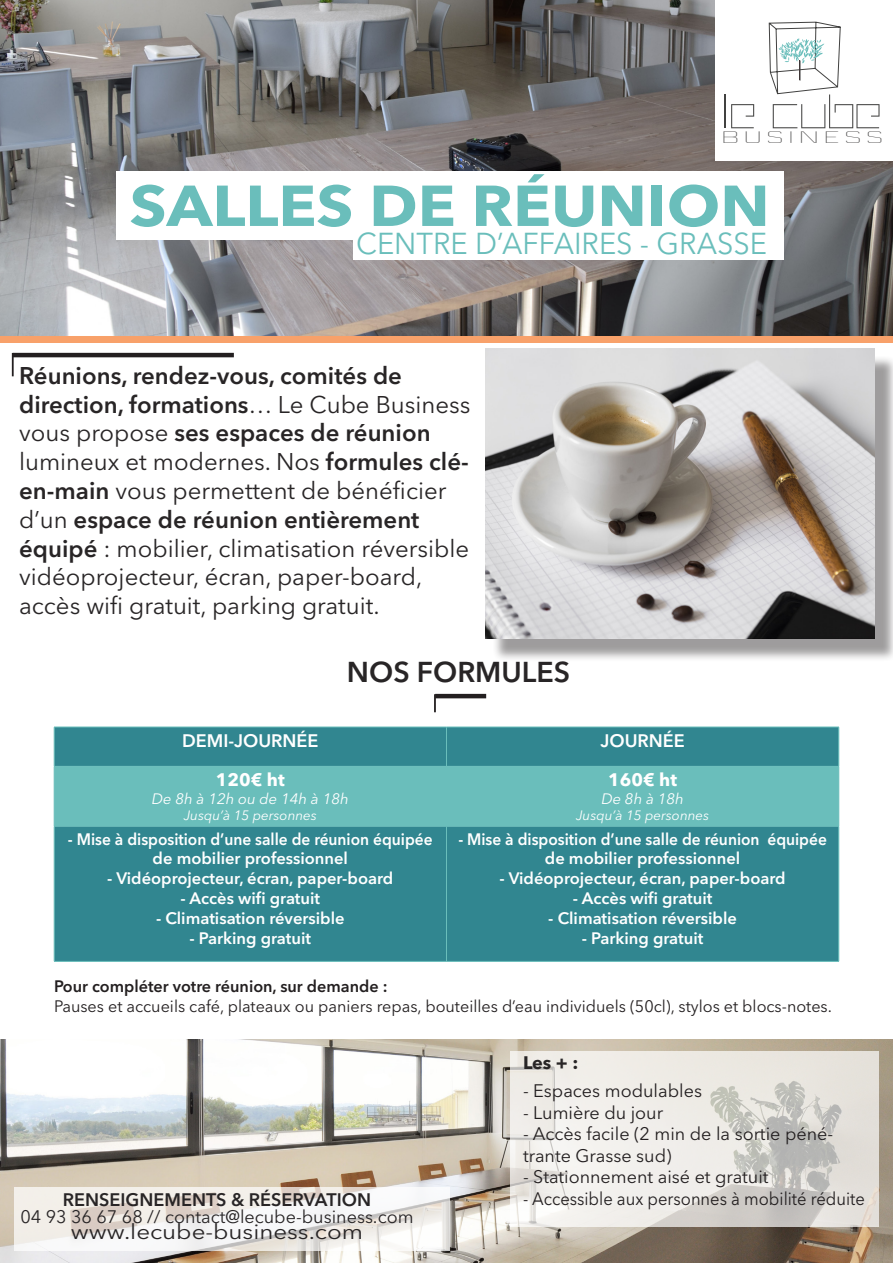
<style>
.page{position:relative;width:893px;height:1263px;background:#fff}
.page>*{position:absolute;margin:0;border:0;box-sizing:border-box;transform-origin:0 0}
.t1{font:700 57px "Avenir Next LT Pro";color:#6abebb;scale:1.1 1}
.t2{font:30px "Avenir Next LT Pro";color:#6abebb}
.t3{font:600 28.5px "Avenir Next LT Pro";color:#282526}
.t4{font:24px/28.8px "Avenir Next LT Pro";color:#282526}
.t5{font:21px "Avenir Next LT Pro";color:#282526;scale:1.15 1}
.t6{font:19.05px "Industry Inc Inline Stroke";color:#403f3f;scale:1.83 1}
.t7{font:18px/21.6px "Avenir Next LT Pro";color:#231f20}
.t8{font:18px "Avenir Next LT Pro";color:#282526}
.t9{font:18px "Avenir Next LT Pro";color:#231f20;scale:.92 1}
.t10{font:600 18px "Avenir Next LT Pro";color:#282526}
.t11{font:600 18px "Avenir Next LT Pro";color:#fff}
.t12{font:700 18px "Avenir Next LT Pro";color:#fff}
.t13{font:700 18px "Avenir Next LT Pro";color:#282526}
.t14{font:600 16.5px "Avenir Next LT Pro";color:#fff}
.t15{font:600 16.5px/19.8px "Avenir Next LT Pro";color:#fff;text-align:center;scale:.94 1}
.t16{font:16.5px "Avenir Next LT Pro";color:#231f20}
.t17{font:600 16.5px "Avenir Next LT Pro";color:#231f20}
.t18{font:italic 15px "Avenir Next LT Pro";color:#fff}
.t19{font:italic 13.5px "Avenir Next LT Pro";color:#fff}
.s1{font-weight:600}
</style>
<div class="page">
<img style="left:0;top:0;width:893px;height:336px">
<div style="left:116px;top:171px;width:667px;height:68px;background:#fff"></div>
<hr style="left:13px;top:353px;width:221px;height:4px;background:#231f20">
<hr style="left:12px;top:353px;width:2px;height:23px;background:#231f20">
<div style="left:492px;top:355px;width:401px;height:307px;background:#231f20;opacity:.44"></div>
<img style="left:485px;top:348px;width:390px;height:291px">
<div style="left:0;top:336px;width:893px;height:6px;background:#f8a16a"></div>
<hr style="left:435px;top:694px;width:51px;height:4px;background:#231f20">
<svg style="left:434px;top:694px;width:2px;height:18px"></svg>
<div style="left:55px;top:728px;width:783px;height:233px;background:#318690"></div>
<div style="left:55px;top:767px;width:783px;height:59px;background:#6abebb"></div>
<hr style="left:54px;top:766px;width:392px;height:1px;background:#6abebb">
<hr style="left:446px;top:766px;width:393px;height:1px;background:#6abebb">
<hr style="left:54px;top:826px;width:392px;height:1px;background:#6abebb">
<hr style="left:446px;top:826px;width:393px;height:1px;background:#6abebb">
<hr style="left:54px;top:961px;width:392px;height:1px;background:#6abebb">
<hr style="left:446px;top:961px;width:393px;height:1px;background:#6abebb">
<hr style="left:54px;top:727px;width:392px;height:1px;background:#6abebb">
<hr style="left:54px;top:727px;width:1px;height:39px;background:#6abebb">
<hr style="left:54px;top:766px;width:1px;height:60px;background:#6abebb">
<hr style="left:54px;top:826px;width:1px;height:135px;background:#6abebb">
<hr style="left:446px;top:727px;width:393px;height:1px;background:#6abebb">
<hr style="left:446px;top:727px;width:1px;height:39px;background:#6abebb">
<hr style="left:838px;top:727px;width:1px;height:39px;background:#6abebb">
<hr style="left:446px;top:766px;width:1px;height:60px;background:#6abebb">
<hr style="left:838px;top:766px;width:1px;height:60px;background:#6abebb">
<hr style="left:446px;top:826px;width:1px;height:135px;background:#6abebb">
<hr style="left:838px;top:826px;width:1px;height:135px;background:#6abebb">
<img style="left:0;top:1040px;width:893px;height:223px">
<div style="left:353px;top:228px;width:431px;height:31px;background:#fff"></div>
<svg style="left:510px;top:1051px;width:369px;height:176px;background:#e4e2dd"></svg>
<div style="left:716px;top:0;width:177px;height:161px;background:#fff"></div>
<hr style="left:725px;top:94px;width:1px;height:34px;background:#414140">
<svg style="left:731px;top:104px;width:23px;height:24px"></svg>
<svg style="left:769px;top:22px;width:110px;height:106px"></svg>
<svg style="left:14px;top:1187px;width:435px;height:64px"></svg>
<p class="t6" style="left:719px;top:126px;width:93px">BUSINESS</p>
<p class="t1" style="left:130px;top:171px;width:583px">SALLES DE RÉUNION</p>
<p class="t2" style="left:356px;top:225px;width:412px">CENTRE D’AFFAIRES - GRASSE</p>
<p class="t4" style="left:19px;top:361px;width:453px"><span class="s1">Réunions, rendez-vous, comités de direction, formations</span>… Le Cube Business vous propose <span class="s1">ses espaces de réunion </span>lumineux et modernes. Nos <span class="s1">formules clé&shy;en-main</span> vous permettent de bénéficier d’un <span class="s1">espace de réunion entièrement équipé</span> : mobilier, climatisation réversible vidéoprojecteur, écran, paper-board, accès wifi gratuit, parking gratuit.</p>
<p class="t3" style="left:347px;top:654px;width:225px">NOS FORMULES</p>
<p class="t11" style="left:182px;top:729px;width:138px">DEMI-JOURNÉE</p>
<p class="t11" style="left:600px;top:729px;width:86px">JOURNÉE</p>
<p class="t12" style="left:216px;top:769px;width:70px">120€ ht</p>
<p class="t18" style="left:152px;top:790px;width:198px">De 8h à 12h ou de 14h à 18h</p>
<p class="t19" style="left:184px;top:807px;width:135px">Jusqu’à 15 personnes</p>
<p class="t12" style="left:608px;top:769px;width:70px">160€ ht</p>
<p class="t18" style="left:601px;top:790px;width:84px">De 8h à 18h</p>
<p class="t19" style="left:576px;top:807px;width:135px">Jusqu’à 15 personnes</p>
<p class="t15" style="left:68px;top:829px;width:389px">- Mise à disposition d’une salle de réunion équipée de mobilier professionnel</p>
<p class="t14" style="left:107px;top:868px;width:288px">- Vidéoprojecteur, écran, paper-board</p>
<p class="t14" style="left:180px;top:888px;width:141px">- Accès wifi gratuit</p>
<p class="t14" style="left:156px;top:908px;width:190px">- Climatisation réversible</p>
<p class="t14" style="left:190px;top:928px;width:123px">- Parking gratuit</p>
<p class="t15" style="left:458px;top:829px;width:394px">- Mise à disposition d’une salle de réunion équipée de mobilier professionnel</p>
<p class="t14" style="left:500px;top:868px;width:288px">- Vidéoprojecteur, écran, paper-board</p>
<p class="t14" style="left:573px;top:888px;width:141px">- Accès wifi gratuit</p>
<p class="t14" style="left:548px;top:908px;width:190px">- Climatisation réversible</p>
<p class="t14" style="left:582px;top:928px;width:123px">- Parking gratuit</p>
<p class="t17" style="left:54px;top:976px;width:335px">Pour compléter votre réunion, sur demande :</p>
<p class="t16" style="left:54px;top:996px;width:779px">Pauses et accueils café, plateaux ou paniers repas, bouteilles d’eau individuels (50cl), stylos et blocs-notes.</p>
<p class="t10" style="left:63px;top:1189px;width:310px">RENSEIGNEMENTS &amp; RÉSERVATION</p>
<p class="t8" style="left:20px;top:1206px;width:395px">04 93 36 67 68 // contact@lecube-business.com</p>
<p class="t5" style="left:71px;top:1219px;width:256px">www.lecube-business.com</p>
<p class="t13" style="left:523px;top:1051px;width:57px">Les + :</p>
<p class="t7" style="left:523px;top:1080px;width:180px">- Espaces modulables</p>
<p class="t7" style="left:523px;top:1101px;width:142px">- Lumière du jour</p>
<p class="t7" style="left:523px;top:1123px;width:312px">- Accès facile (2 min de la sortie péné&shy;trante Grasse sud)</p>
<p class="t7" style="left:523px;top:1166px;width:247px">- Stationnement aisé et gratuit</p>
<p class="t9" style="left:523px;top:1188px;width:373px">- Accessible aux personnes à mobilité réduite</p>
</div>
